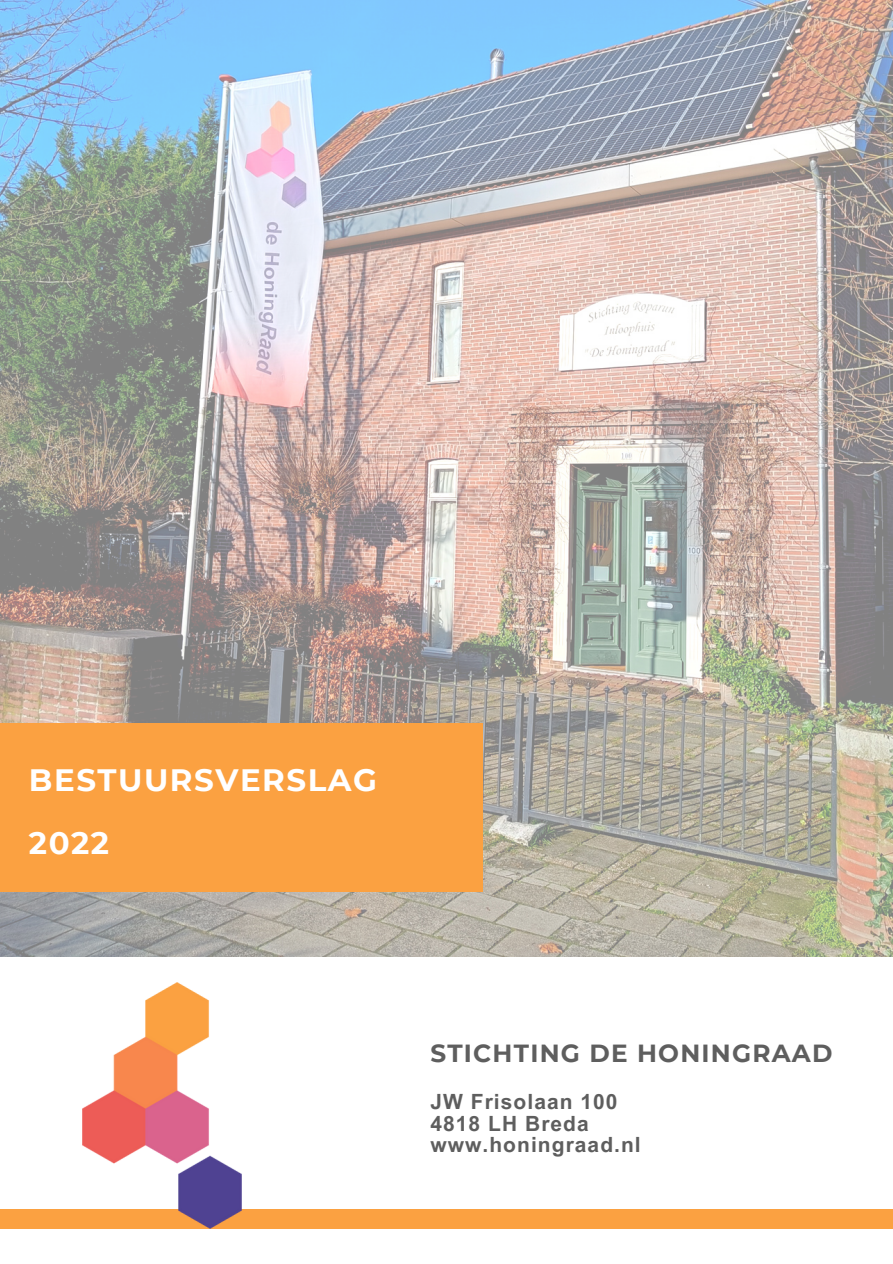
<style>
.page{position:relative;width:893px;height:1264px;background:#fff}
.page>*{position:absolute;margin:0;border:0;box-sizing:border-box;transform-origin:0 0}
.t1{font:700 30.9px "Montserrat";letter-spacing:.05em;color:#fff}
.t2{font:700 24.75px "Montserrat";letter-spacing:.05em;color:#5e5e5e}
.t3{font:700 21px "Arial MT Pro";letter-spacing:.05em;color:#5e5e5e}
</style>
<div class="page">
<img style="left:0;top:0;width:892px;height:956px">
<div style="left:0;top:723px;width:482px;height:168px;background:#fba141"></div>
<div style="left:0;top:1209px;width:892px;height:19px;background:#fba141"></div>
<img style="left:83px;top:982px;width:158px;height:246px">
<p class="t1" style="left:29px;top:761px;width:349px">BESTUURSVERSLAG</p>
<p class="t1" style="left:29px;top:824px;width:82px">2022</p>
<p class="t2" style="left:430px;top:1038px;width:403px">STICHTING DE HONINGRAAD</p>
<p class="t3" style="left:430px;top:1094px;width:189px">JW Frisolaan 100</p>
<p class="t3" style="left:430px;top:1115px;width:160px">4818 LH Breda</p>
<p class="t3" style="left:430px;top:1136px;width:212px">www.honingraad.nl</p>
</div>
